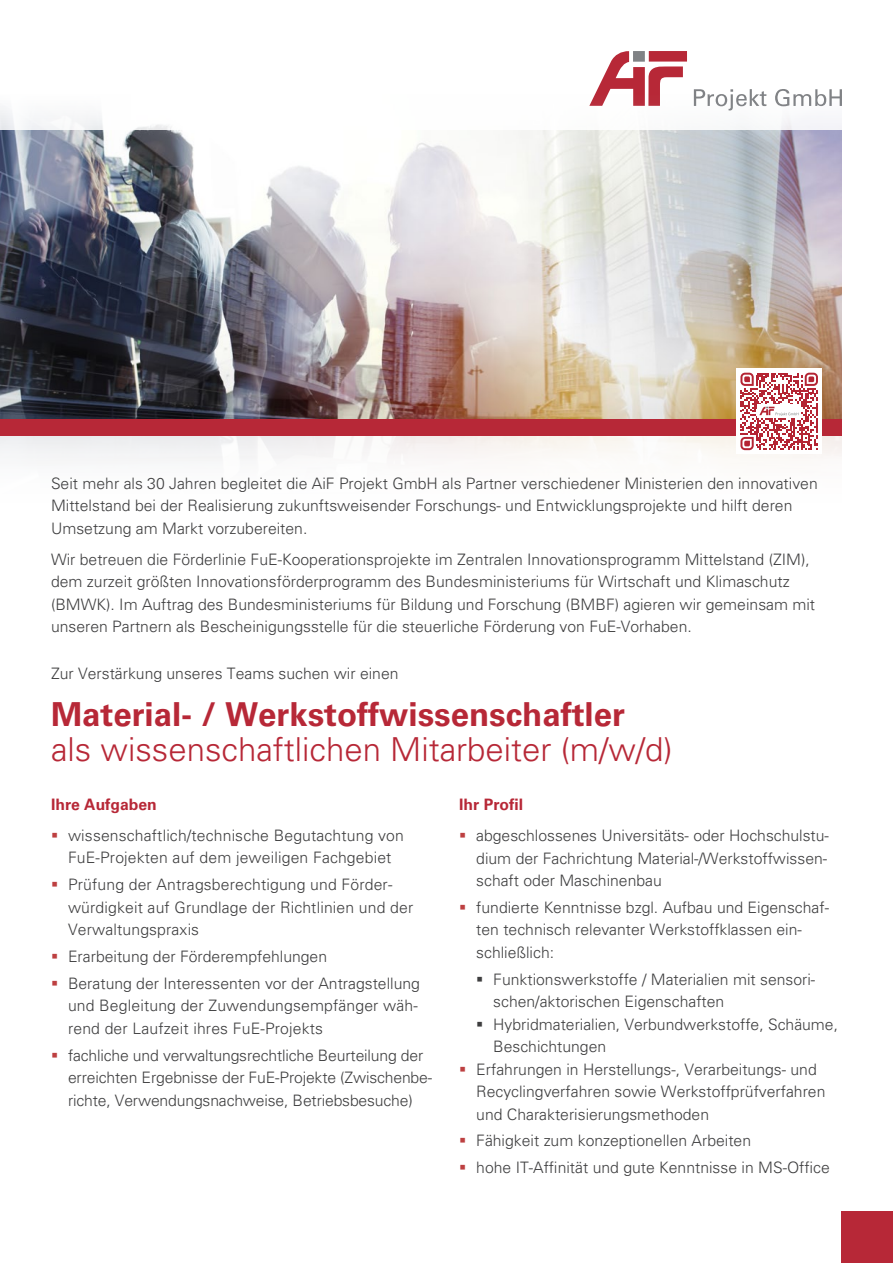
<style>
.page{position:relative;width:893px;height:1263px;background:#fff}
.page>*{position:absolute;margin:0;border:0;box-sizing:border-box;transform-origin:0 0}
.t1{font:300 33px "Univers";color:#b72837}
.t2{font:700 33px "Univers";color:#b72837}
.t3{font:300 15.75px/22.5px "Univers";color:#3e3e3f}
.t4{font:700 15.75px "Univers";color:#b72837}
</style>
<div class="page">
<svg style="left:595px;top:51px;width:92px;height:43px"></svg>
<svg style="left:694px;top:89px;width:70px;height:5px"></svg>
<svg style="left:776px;top:89px;width:66px;height:5px"></svg>
<img style="left:0;top:94px;width:842px;height:367px">
<div style="left:0;top:419px;width:842px;height:17px;background:#b72837"></div>
<div style="left:842px;top:1212px;width:51px;height:51px;background:#b72837"></div>
<div style="left:737px;top:369px;width:85px;height:85px;background:#fff"></div>
<svg style="left:740px;top:373px;width:78px;height:77px"></svg>
<p class="t3" style="left:51px;top:472px;width:768px">Seit mehr als 30 Jahren begleitet die AiF Projekt GmbH als Partner verschiedener Ministerien den innovativen<br>Mittelstand bei der Realisierung zukunftsweisender Forschungs- und Entwicklungsprojekte und hilft deren<br>Umsetzung am Markt vorzubereiten.</p>
<p class="t3" style="left:51px;top:548px;width:766px">Wir betreuen die Förderlinie FuE-Kooperationsprojekte im Zentralen Innovationsprogramm Mittelstand (ZIM), dem zurzeit größten Innovationsförderprogramm des Bundesministeriums für Wirtschaft und Klimaschutz (BMWK). Im Auftrag des Bundesministeriums für Bildung und Forschung (BMBF) agieren wir gemeinsam mit unseren Partnern als Bescheinigungsstelle für die steuerliche Förderung von FuE-Vorhaben.</p>
<p class="t3" style="left:51px;top:662px;width:349px">Zur Verstärkung unseres Teams suchen wir einen</p>
<h1 class="t2" style="left:51px;top:695px;width:575px">Material- / Werkstoffwissenschaftler</h1>
<h1 class="t1" style="left:51px;top:729px;width:623px">als wissenschaftlichen Mitarbeiter (m/w/d)</h1>
<p class="t4" style="left:51px;top:795px;width:107px">Ihre Aufgaben</p>
<p class="t3" style="left:68px;top:824px;width:337px">wissenschaftlich/technische Begutachtung von<br>FuE-Projekten auf dem jeweiligen Fachgebiet</p>
<p class="t3" style="left:68px;top:873px;width:347px">Prüfung der Antragsberechtigung und Förder&shy;würdigkeit auf Grundlage der Richtlinien und der<br>Verwaltungspraxis</p>
<p class="t3" style="left:68px;top:943px;width:353px;line-height:26.7px">Erarbeitung der Förderempfehlungen<br>Beratung der Interessenten vor der Antragstellung</p>
<p class="t3" style="left:68px;top:994px;width:351px">und Begleitung der Zuwendungsempfänger wäh&shy;rend der Laufzeit ihres FuE-Projekts</p>
<p class="t3" style="left:68px;top:1044px;width:366px">fachliche und verwaltungsrechtliche Beurteilung der erreichten Ergebnisse der FuE-Projekte (Zwischenbe&shy;richte, Verwendungsnachweise, Betriebsbesuche)</p>
<p class="t4" style="left:459px;top:795px;width:65px">Ihr Profil</p>
<p class="t3" style="left:476px;top:824px;width:354px;text-align:justify">abgeschlossenes Universitäts- oder Hochschulstu&shy;dium der Fachrichtung Material-/Werkstoffwissen&shy;schaft oder Maschinenbau</p>
<p class="t3" style="left:476px;top:896px;width:354px">fundierte Kenntnisse bzgl. Aufbau und Eigenschaf&shy;ten technisch relevanter Werkstoffklassen ein&shy;schließlich:</p>
<p class="t3" style="left:493px;top:968px;width:324px">Funktionswerkstoffe / Materialien mit sensori-</p>
<p class="t3" style="left:493px;top:990px;width:233px">schen/aktorischen Eigenschaften</p>
<p class="t3" style="left:493px;top:1013px;width:346px">Hybridmaterialien, Verbundwerkstoffe, Schäume,</p>
<p class="t3" style="left:493px;top:1035px;width:114px">Beschichtungen</p>
<p class="t3" style="left:476px;top:1058px;width:342px">Erfahrungen in Herstellungs-, Verarbeitungs- und</p>
<p class="t3" style="left:476px;top:1080px;width:351px">Recyclingverfahren sowie Werkstoffprüfverfahren</p>
<p class="t3" style="left:476px;top:1103px;width:234px">und Charakterisierungsmethoden</p>
<p class="t3" style="left:476px;top:1127px;width:355px;line-height:26.7px">Fähigkeit zum konzeptionellen Arbeiten<br>hohe IT-Affinität und gute Kenntnisse in MS-Office</p>
</div>
